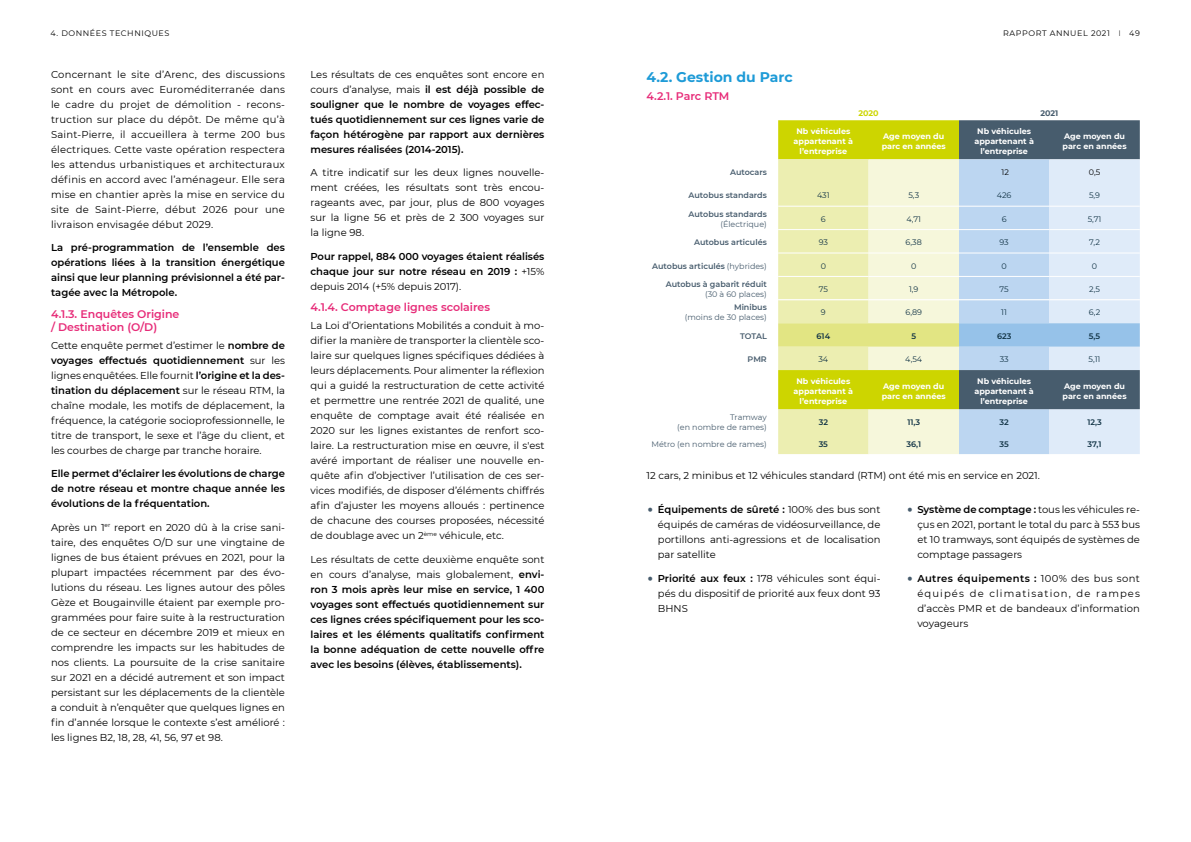
<style>
.page{position:relative;width:1191px;height:842px;background:#fff}
.page>*{position:absolute;margin:0;border:0;box-sizing:border-box;transform-origin:0 0}
.t1{font:700 14px "Montserrat";color:#1e9bd7}
.t2{font:600 11px/13px "Montserrat";color:#e72b78}
.t3{font:10px/15px "Montserrat";color:#000;text-align:justify}
.t4{font:600 10px/15px "Montserrat";color:#000;text-align:justify}
.t5{font:700 8px/10px "Montserrat";color:#fff;text-align:center}
.t6{font:600 8px "Montserrat";color:#475c6d}
.t7{font:8px/10px "Montserrat";color:#475c6d;text-align:right}
.t8{font:8px "Montserrat";color:#113345}
.t9{font:8px "Montserrat";letter-spacing:.07em;color:#000}
.t10{font:600 8px "Montserrat";color:#113345}
.t11{font:700 8px "Montserrat";color:#cdd500}
.t12{font:700 8px "Montserrat";color:#475c6d}
.s1{font-weight:300}
.s2{font-weight:600}
.s3{font-weight:400}
.s4{font-size:26px;color:#475c6d}
</style>
<div class="page">
<svg style="left:778px;top:120px;width:361px;height:334px;background:#c9d5b4"></svg>
<hr style="left:778px;top:300px;width:90px;height:1px;background:#fff">
<hr style="left:868px;top:300px;width:91px;height:1px;background:#fff">
<hr style="left:959px;top:300px;width:90px;height:1px;background:#fff">
<hr style="left:1049px;top:300px;width:90px;height:1px;background:#fff">
<p class="t9" style="left:50px;top:28px;width:120px">4. DONNÉES TECHNIQUES</p>
<p class="t9" style="left:1003px;top:28px;width:138px">RAPPORT ANNUEL 2021 <span class="s1">I</span> 49</p>
<p class="t3" style="left:51px;top:66px;width:235px">Concernant le site d’Arenc, des discussions sont en cours avec Euroméditerranée dans le cadre du projet de démolition - recons&shy;truction sur place du dépôt. De même qu’à Saint-Pierre, il accueillera à terme 200 bus électriques. Cette vaste opération respectera les attendus urbanistiques et architecturaux définis en accord avec l’aménageur. Elle sera mise en chantier après la mise en service du site de Saint-Pierre, début 2026 pour une livraison envisagée début 2029.</p>
<p class="t4" style="left:51px;top:240px;width:235px">La pré-programmation de l’ensemble des opérations liées à la transition énergétique ainsi que leur planning prévisionnel a été par&shy;tagée avec la Métropole.</p>
<p class="t2" style="left:51px;top:307px;width:130px">4.1.3. Enquêtes Origine / Destination (O/D)</p>
<p class="t3" style="left:51px;top:337px;width:235px">Cette enquête permet d’estimer le <span class="s2">nombre de voyages effectués quotidiennement</span> sur les lignes enquêtées. Elle fournit <span class="s2">l’origine et la des&shy;tination du déplacement</span> sur le réseau RTM, la chaîne modale, les motifs de déplacement, la fréquence, la catégorie socioprofessionnelle, le titre de transport, le sexe et l’âge du client, et les courbes de charge par tranche horaire.</p>
<p class="t4" style="left:51px;top:466px;width:235px">Elle permet d’éclairer les évolutions de charge de notre réseau et montre chaque année les évolutions de la fréquentation.</p>
<p class="t3" style="left:51px;top:519px;width:235px">Après un 1<sup>er</sup> report en 2020 dû à la crise sani&shy;taire, des enquêtes O/D sur une vingtaine de lignes de bus étaient prévues en 2021, pour la plupart impactées récemment par des évo&shy;lutions du réseau. Les lignes autour des pôles Gèze et Bougainville étaient par exemple pro&shy;grammées pour faire suite à la restructuration de ce secteur en décembre 2019 et mieux en comprendre les impacts sur les habitudes de nos clients. La poursuite de la crise sanitaire sur 2021 en a décidé autrement et son impact persistant sur les déplacements de la clientèle a conduit à n’enquêter que quelques lignes en fin d’année lorsque le contexte s’est amélioré : les lignes B2, 18, 28, 41, 56, 97 et 98.</p>
<p class="t4" style="left:310px;top:66px;width:235px"><span class="s3">Les résultats de ces enquêtes sont encore en cours d’analyse, mais</span> il est déjà possible de souligner que le nombre de voyages effec&shy;tués quotidiennement sur ces lignes varie de façon hétérogène par rapport aux dernières mesures réalisées (2014-2015).</p>
<p class="t3" style="left:310px;top:165px;width:235px">A titre indicatif sur les deux lignes nouvelle&shy;ment créées, les résultats sont très encou&shy;rageants avec, par jour, plus de 800 voyages sur la ligne 56 et près de 2 300 voyages sur la ligne 98.</p>
<p class="t4" style="left:310px;top:248px;width:235px">Pour rappel, 884 000 voyages étaient réalisés chaque jour sur notre réseau en 2019 : <span class="s3">+15% depuis 2014 (+5% depuis 2017).</span></p>
<p class="t2" style="left:310px;top:300px;width:181px">4.1.4. Comptage lignes scolaires</p>
<p class="t3" style="left:310px;top:318px;width:235px">La Loi d’Orientations Mobilités a conduit à mo&shy;difier la manière de transporter la clientèle sco&shy;laire sur quelques lignes spécifiques dédiées à leurs déplacements. Pour alimenter la réflexion qui a guidé la restructuration de cette activité et permettre une rentrée 2021 de qualité, une enquête de comptage avait été réalisée en 2020 sur les lignes existantes de renfort sco&shy;laire. La restructuration mise en œuvre, il s'est avéré important de réaliser une nouvelle en&shy;quête afin d’objectiver l’utilisation de ces ser&shy;vices modifiés, de disposer d’éléments chiffrés afin d’ajuster les moyens alloués : pertinence de chacune des courses proposées, nécessité de doublage avec un 2<sup>ème</sup> véhicule, etc.</p>
<p class="t4" style="left:310px;top:551px;width:235px"><span class="s3">Les résultats de cette deuxième enquête sont en cours d’analyse, mais globalement,</span> envi&shy;ron 3 mois après leur mise en service, 1 400 voyages sont effectués quotidiennement sur ces lignes crées spécifiquement pour les sco&shy;laires et les éléments qualitatifs confirment la bonne adéquation de cette nouvelle offre avec les besoins (élèves, établissements).</p>
<h1 class="t1" style="left:646px;top:67px;width:148px">4.2. Gestion du Parc</h1>
<p class="t2" style="left:646px;top:89px;width:84px">4.2.1. Parc RTM</p>
<p class="t11" style="left:858px;top:108px;width:22px">2020</p>
<p class="t12" style="left:1040px;top:108px;width:19px">2021</p>
<p class="t5" style="left:793px;top:125px;width:61px">Nb véhicules appartenant à l’entreprise</p>
<p class="t5" style="left:881px;top:130px;width:65px;text-align:left">Age moyen du parc en années</p>
<p class="t5" style="left:974px;top:125px;width:61px">Nb véhicules appartenant à l’entreprise</p>
<p class="t5" style="left:1062px;top:130px;width:65px;text-align:left">Age moyen du parc en années</p>
<p class="t6" style="left:730px;top:166px;width:38px">Autocars</p>
<p class="t9" style="left:1001px;top:167px;width:9px">12</p>
<p class="t9" style="left:1088px;top:167px;width:13px">0,5</p>
<p class="t6" style="left:688px;top:190px;width:80px">Autobus standards</p>
<p class="t8" style="left:817px;top:190px;width:14px">431</p>
<p class="t8" style="left:908px;top:190px;width:12px">5,3</p>
<p class="t8" style="left:996px;top:190px;width:16px">426</p>
<p class="t8" style="left:1089px;top:190px;width:13px">5,9</p>
<p class="t6" style="left:688px;top:208px;width:80px">Autobus standards</p>
<p class="t7" style="left:720px;top:219px;width:48px">(Électrique)</p>
<p class="t8" style="left:821px;top:213px;width:6px">6</p>
<p class="t8" style="left:906px;top:213px;width:16px">4,71</p>
<p class="t8" style="left:1001px;top:213px;width:6px">6</p>
<p class="t8" style="left:1087px;top:213px;width:15px">5,71</p>
<p class="t6" style="left:694px;top:237px;width:74px">Autobus articulés</p>
<p class="t8" style="left:818px;top:237px;width:11px">93</p>
<p class="t8" style="left:905px;top:237px;width:18px">6,38</p>
<p class="t8" style="left:999px;top:237px;width:11px">93</p>
<p class="t8" style="left:1089px;top:237px;width:12px">7,2</p>
<p class="t6" style="left:652px;top:260px;width:116px">Autobus articulés <span class="s3">(hybrides)</span></p>
<p class="t8" style="left:820px;top:260px;width:7px">0</p>
<p class="t8" style="left:911px;top:260px;width:7px">0</p>
<p class="t8" style="left:1001px;top:260px;width:7px">0</p>
<p class="t8" style="left:1092px;top:260px;width:7px">0</p>
<p class="t6" style="left:666px;top:278px;width:102px">Autobus à gabarit réduit</p>
<p class="t7" style="left:705px;top:289px;width:63px">(30 à 60 places)</p>
<p class="t8" style="left:819px;top:284px;width:11px">75</p>
<p class="t8" style="left:909px;top:284px;width:11px">1,9</p>
<p class="t8" style="left:999px;top:284px;width:11px">75</p>
<p class="t8" style="left:1089px;top:284px;width:12px">2,5</p>
<p class="t6" style="left:734px;top:302px;width:34px">Minibus</p>
<p class="t7" style="left:684px;top:312px;width:84px">(moins de 30 places)</p>
<p class="t8" style="left:821px;top:307px;width:6px">9</p>
<p class="t8" style="left:905px;top:307px;width:18px">6,89</p>
<p class="t8" style="left:1001px;top:307px;width:7px">11</p>
<p class="t8" style="left:1089px;top:307px;width:13px">6,2</p>
<p class="t6" style="left:740px;top:330px;width:28px">TOTAL</p>
<p class="t10" style="left:816px;top:330px;width:15px">614</p>
<p class="t10" style="left:911px;top:330px;width:6px">5</p>
<p class="t10" style="left:997px;top:330px;width:16px">623</p>
<p class="t10" style="left:1089px;top:330px;width:13px">5,5</p>
<p class="t6" style="left:747px;top:354px;width:21px">PMR</p>
<p class="t8" style="left:818px;top:354px;width:11px">34</p>
<p class="t8" style="left:905px;top:354px;width:18px">4,54</p>
<p class="t8" style="left:999px;top:354px;width:10px">33</p>
<p class="t8" style="left:1088px;top:354px;width:13px">5,11</p>
<p class="t5" style="left:793px;top:375px;width:61px">Nb véhicules appartenant à l’entreprise</p>
<p class="t5" style="left:881px;top:380px;width:65px;text-align:left">Age moyen du parc en années</p>
<p class="t5" style="left:974px;top:375px;width:61px">Nb véhicules appartenant à l’entreprise</p>
<p class="t5" style="left:1062px;top:380px;width:65px;text-align:left">Age moyen du parc en années</p>
<p class="t7" style="left:677px;top:412px;width:91px">Tramway<br>(en nombre de rames)</p>
<p class="t10" style="left:818px;top:416px;width:11px">32</p>
<p class="t10" style="left:907px;top:416px;width:14px">11,3</p>
<p class="t10" style="left:999px;top:416px;width:11px">32</p>
<p class="t10" style="left:1087px;top:416px;width:16px">12,3</p>
<p class="t7" style="left:651px;top:439px;width:117px">Métro (en nombre de rames)</p>
<p class="t10" style="left:818px;top:439px;width:11px">35</p>
<p class="t10" style="left:906px;top:439px;width:16px">36,1</p>
<p class="t10" style="left:999px;top:439px;width:11px">35</p>
<p class="t10" style="left:1087px;top:439px;width:15px">37,1</p>
<p class="t3" style="left:646px;top:468px;width:395px">12 cars, 2 minibus et 12 véhicules standard (RTM) ont été mis en service en 2021.</p>
<p class="t3" style="left:917px;top:502px;width:224px;text-indent:-11px"><span class="s4">•</span> <span class="s2">Système de comptage :</span> tous les véhicules re&shy;çus en 2021, portant le total du parc à 553 bus et 10 tramways, sont équipés de systèmes de comptage passagers</p>
<p class="t3" style="left:917px;top:570px;width:224px;text-indent:-11px"><span class="s4">•</span> <span class="s2">Autres équipements :</span> 100% des bus sont équipés de climatisation, de rampes d’accès PMR et de bandeaux d’information voyageurs</p>
<p class="t3" style="left:658px;top:502px;width:224px;text-indent:-11px"><span class="s4">•</span> <span class="s2">Équipements de sûreté :</span> 100% des bus sont équipés de caméras de vidéosurveillance, de portillons anti-agressions et de localisation par satellite</p>
<p class="t3" style="left:658px;top:570px;width:224px;text-indent:-11px"><span class="s4">•</span> <span class="s2">Priorité aux feux :</span> 178 véhicules sont équi&shy;pés du dispositif de priorité aux feux dont 93<br>BHNS</p>
</div>
